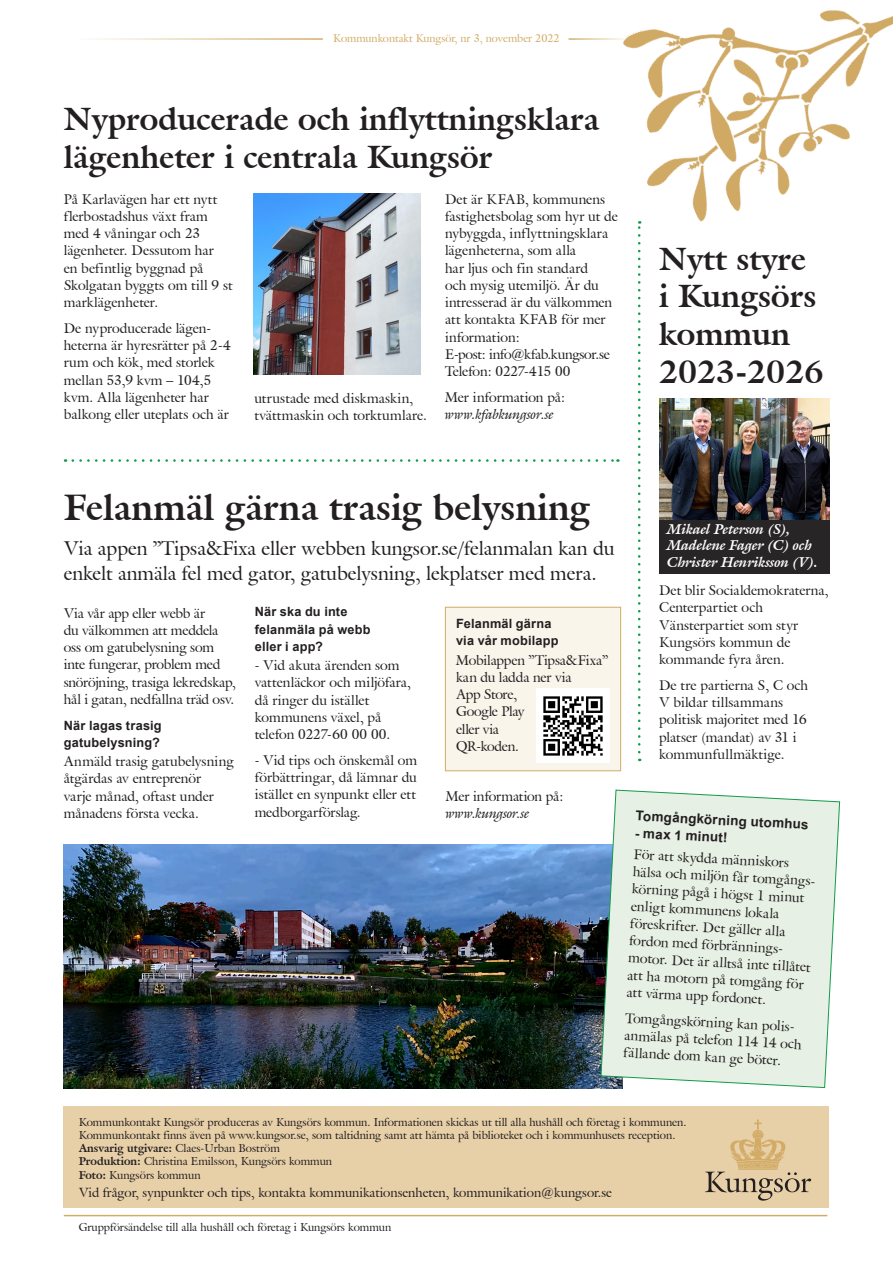
<style>
.page{position:relative;width:893px;height:1263px;background:#fff}
.page>*{position:absolute;margin:0;border:0;box-sizing:border-box;transform-origin:0 0}
.Rubrik_3{font:700 36px "Galliard IT Cby BT";color:#231f20}
.Rubrik_4{font:700 31.5px/37.8px "Galliard IT Cby BT";color:#231f20}
.Mindre_ingress{font:19.5px/25.5px "Galliard IT Cby BT";color:#231f20}
.Bildtext_vit{font:italic 700 14.25px/16.5px "Galliard IT Cby BT";color:#fff}
.Brödtext{font:13.8px/17.2px "Galliard IT Cby BT";color:#231f20}
.Brödtext-2{font:13.8px/17.2px "Galliard IT Cby BT";letter-spacing:-.02em;color:#231f20}
.Brödtext-3{font:italic 13.8px/17.2px "Galliard IT Cby BT";color:#231f20}
.Faktarubrik_liten{font:700 13.5px "Arial";color:#231f20}
.t1{font:13.05px "Galliard IT Cby BT";color:#231f20}
.Faktarubrik_liten-2{font:700 12.75px/17.2px "Arial";letter-spacing:.015em;color:#231f20}
.Brödtext-4{font:700 12.75px/17.2px "Arial";letter-spacing:.015em;color:#231f20}
.Ingress{font:11.25px/13.2px "Galliard IT Cby BT";color:#231f20}
.Sidhuvud{font:10.95px "Galliard IT Cby BT";color:#d2ab66}
.s1{font-style:normal}
.s2{font-style:italic}
.s3{font-weight:700}
</style>
<div class="page">
<div style="left:64px;top:1106px;width:765px;height:101px;background:#e7cfa8"></div>
<svg style="left:705px;top:1119px;width:106px;height:81px"></svg>
<hr style="left:64px;top:1215px;width:763px;height:1px;background:#d2ab66">
<hr style="left:569px;top:38px;width:59px;height:2px;background:#d2ab66">
<hr style="left:76px;top:38px;width:247px;height:2px;background:#d2ab66">
<img style="left:64px;top:844px;width:559px;height:245px">
<svg style="left:601px;top:790px;width:239px;height:298px;background:#e2ece2"></svg>
<svg style="left:638px;top:234px;width:2px;height:518px"></svg>
<img style="left:614px;top:10px;width:279px;height:219px">
<img style="left:253px;top:193px;width:168px;height:182px">
<div style="left:659px;top:399px;width:170px;height:175px;background:#282526"></div>
<img style="left:659px;top:399px;width:170px;height:120px">
<div style="left:445px;top:607px;width:176px;height:164px;background:#f9f5eb;border:1px solid #d2ab66"></div>
<div style="left:536px;top:688px;width:73px;height:74px;background:#fff"></div>
<img style="left:543px;top:696px;width:60px;height:60px">
<svg style="left:73px;top:459px;width:545px;height:3px"></svg>
<p class="Sidhuvud" style="left:333px;top:31px;width:228px">Kommunkontakt Kungsör, nr 3, november 2022</p>
<p class="Rubrik_4" style="left:64px;top:100px;width:537px">Nyproducerade och inflyttningsklara lägenheter i centrala Kungsör</p>
<p class="Brödtext" style="left:64px;top:190px;width:170px">På Karlavägen har ett nytt flerbostadshus växt fram med 4 våningar och 23 lägenheter. Dessutom har<br>en befintlig byggnad på<br>Skolgatan byggts om till 9 st marklägenheter.</p>
<p class="Brödtext" style="left:64px;top:319px;width:168px">De nyproducerade lägen&shy;heterna är hyresrätter på 2-4 rum och kök, med storlek mellan 53,9 kvm – 104,5 kvm. Alla lägenheter har balkong eller uteplats och är</p>
<p class="Brödtext" style="left:254px;top:390px;width:174px">utrustade med diskmaskin, tvättmaskin och torktumlare.</p>
<p class="Brödtext" style="left:445px;top:190px;width:174px">Det är KFAB, kommunens fastighetsbolag som hyr ut de nybyggda, inflyttningsklara lägenheterna, som alla<br>har ljus och fin standard<br>och mysig utemiljö. Är du intresserad är du välkommen att kontakta KFAB för mer information:<br>E-post: info@kfab.kungsor.se<br>Telefon: 0227-415 00</p>
<p class="Brödtext-3" style="left:445px;top:388px;width:122px"><span class="s1">Mer information på: </span>www.kfabkungsor.se</p>
<p class="Rubrik_4" style="left:659px;top:239px;width:166px">Nytt styre<br>i Kungsörs kommun<br>2023-2026</p>
<p class="Rubrik_3" style="left:64px;top:483px;width:528px">Felanmäl gärna trasig belysning</p>
<p class="Mindre_ingress" style="left:64px;top:535px;width:552px">Via appen ”Tipsa&amp;Fixa eller webben kungsor.se/felanmalan kan du enkelt anmäla fel med gator, gatubelysning, lekplatser med mera.</p>
<p class="Brödtext" style="left:64px;top:604px;width:174px">Via vår app eller webb är<br>du välkommen att meddela oss om gatubelysning som inte fungerar, problem med snöröjning, trasiga lekredskap, hål i gatan, nedfallna träd osv.</p>
<p class="Faktarubrik_liten-2" style="left:64px;top:716px;width:99px">När lagas trasig gatubelysning?</p>
<p class="Brödtext" style="left:64px;top:753px;width:171px">Anmäld trasig gatubelysning åtgärdas av entreprenör<br>varje månad, oftast under månadens första vecka.</p>
<p class="Brödtext-4" style="left:255px;top:603px;width:117px">När ska du inte felanmäla på webb eller i app?</p>
<p class="Brödtext" style="left:255px;top:657px;width:158px">- Vid akuta ärenden som vattenläckor och miljöfara, då ringer du istället kommunens växel, på telefon 0227-60 00 00.</p>
<p class="Brödtext" style="left:255px;top:751px;width:164px;text-align:justify">- Vid tips och önskemål om förbättringar, då lämnar du istället en synpunkt eller ett medborgarförslag.</p>
<p class="Faktarubrik_liten-2" style="left:456px;top:615px;width:104px">Felanmäl gärna via vår mobilapp</p>
<p class="Brödtext-2" style="left:456px;top:651px;width:154px">Mobilappen ”Tipsa&amp;Fixa” kan du ladda ner via<br>App Store,<br>Google Play<br>eller via<br>QR-koden.</p>
<p class="Brödtext" style="left:446px;top:787px;width:120px">Mer information på: <span class="s2">www.kungsor.se</span></p>
<p class="Bildtext_vit" style="left:667px;top:520px;width:152px">Mikael Peterson (S),<br>Madelene Fager (C) och<br>Christer Henriksson (V).</p>
<p class="Brödtext" style="left:659px;top:582px;width:171px">Det blir Socialdemokraterna,<br>Centerpartiet och<br>Vänsterpartiet som styr<br>Kungsörs kommun de kommande fyra åren.</p>
<p class="Brödtext" style="left:659px;top:676px;width:150px">De tre partierna S, C och<br>V bildar tillsammans politisk majoritet med 16 platser (mandat) av 31 i kommunfullmäktige.</p>
<p class="Faktarubrik_liten" style="left:636px;top:806px;width:175px;rotate:3deg">Tomgångkörning utomhus</p>
<p class="Faktarubrik_liten" style="left:635px;top:823px;width:94px;rotate:3deg">- max 1 minut!</p>
<p class="Brödtext" style="left:634px;top:845px;width:186px;rotate:3deg">För att skydda människors hälsa och miljön får tomgångs&shy;körning pågå i högst 1 minut enligt kommunens lokala föreskrifter. Det gäller alla fordon med förbrännings&shy;motor. Det är alltså inte tillåtet att ha motorn på tomgång för att värma upp fordonet.</p>
<p class="Brödtext" style="left:626px;top:1009px;width:179px;rotate:3deg">Tomgångskörning kan polis&shy;anmälas på telefon 114 14 och fällande dom kan ge böter.</p>
<p class="Ingress" style="left:79px;top:1115px;width:609px">Kommunkontakt Kungsör produceras av Kungsörs kommun. Informationen skickas ut till alla hushåll och företag i kommunen.<br>Kommunkontakt finns även på www.kungsor.se, som taltidning samt att hämta på biblioteket och i kommunhusets reception.</p>
<p class="Ingress" style="left:79px;top:1141px;width:203px"><span class="s3">Ansvarig utgivare:</span> Claes-Urban Boström</p>
<p class="Ingress" style="left:79px;top:1155px;width:255px"><span class="s3">Produktion:</span> Christina Emilsson, Kungsörs kommun</p>
<p class="Ingress" style="left:79px;top:1168px;width:123px"><span class="s3">Foto:</span> Kungsörs kommun</p>
<p class="t1" style="left:79px;top:1183px;width:535px">Vid frågor, synpunkter och tips, kontakta kommunikationsenheten, kommunikation@kungsor.se</p>
<p class="Ingress" style="left:79px;top:1221px;width:314px">Gruppförsändelse till alla hushåll och företag i Kungsörs kommun</p>
</div>
